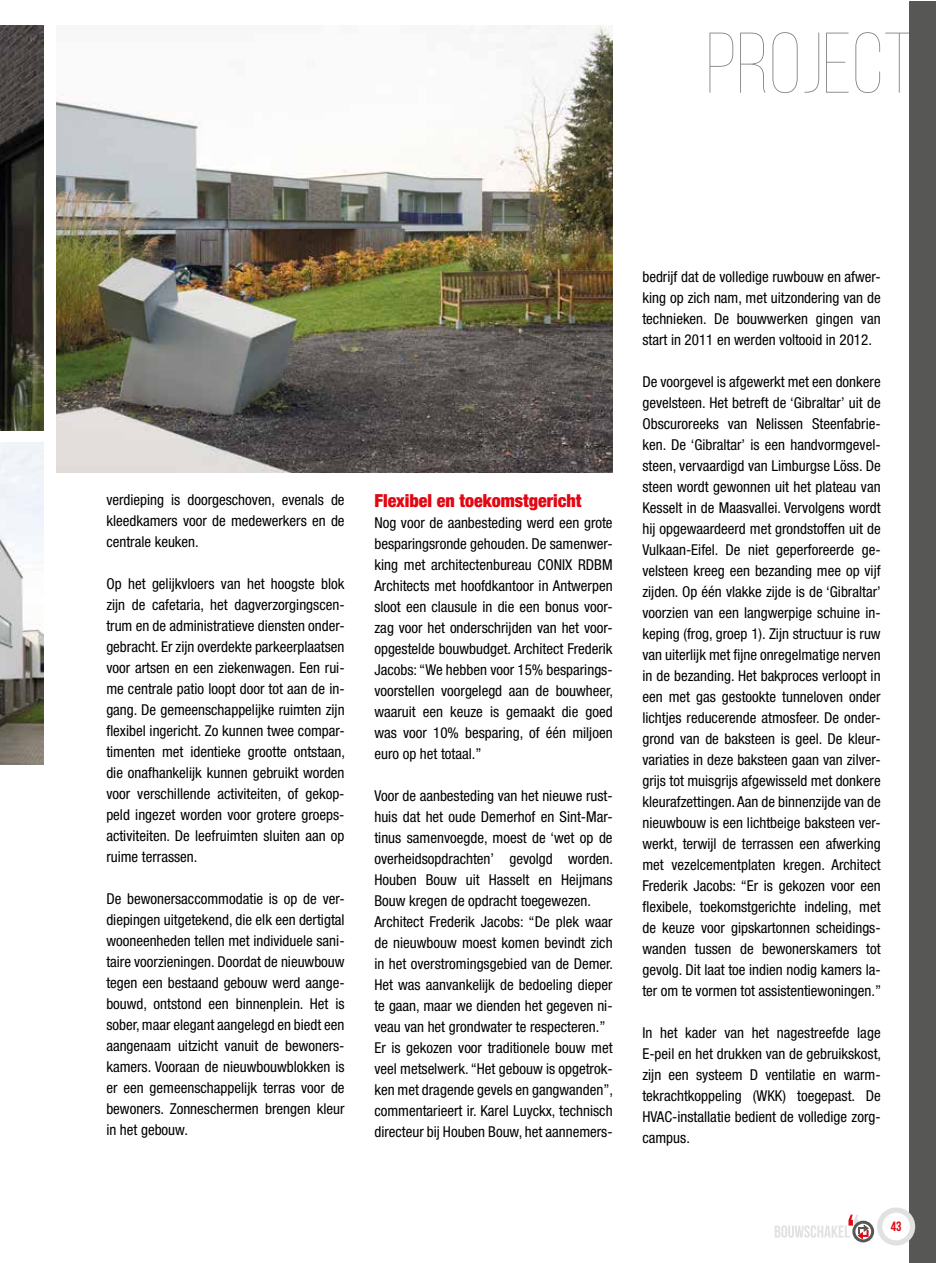
<style>
.page{position:relative;width:936px;height:1263px;background:#fff}
.page>*{position:absolute;margin:0;border:0;box-sizing:border-box;transform-origin:0 0}
.t1{font:100 85.65px "Bebas Neue";color:#7e7e7d}
.t2{font:900 condensed 18px "Helvetica Neue LT Std";color:#e30613}
.t3{font:condensed 15px/21px "Helvetica Neue LT Std";color:#000;text-align:justify}
.t4{font:700 13.5px "Bebas Neue";color:#e30613}
</style>
<div class="page">
<img style="left:0;top:26px;width:44px;height:405px">
<img style="left:0;top:443px;width:44px;height:321px">
<img style="left:57px;top:26px;width:555px;height:447px">
<div style="left:909px;top:1px;width:25px;height:1262px;background:#575756"></div>
<div style="left:877px;top:1207px;width:38px;height:38px;border:5px solid #e1e1e1;border-radius:50%"></div>
<div style="left:852px;top:1221px;width:22px;height:21px;border:3px solid #575756;border-radius:50%"></div>
<svg style="left:775px;top:1214px;width:94px;height:25px"></svg>
<h1 class="t1" style="left:706px;top:18px;width:210px">PROJECT</h1>
<p class="t3" style="left:106px;top:489px;width:240px">verdieping is doorgeschoven, evenals de kleedkamers voor de medewerkers en de centrale keuken.</p>
<p class="t3" style="left:106px;top:573px;width:240px">Op het gelijkvloers van het hoogste blok zijn de cafetaria, het dagverzorgingscen&shy;trum en de administratieve diensten onder&shy;gebracht. Er zijn overdekte parkeerplaatsen voor artsen en een ziekenwagen. Een rui&shy;me centrale patio loopt door tot aan de in&shy;gang. De gemeenschappelijke ruimten zijn flexibel ingericht. Zo kunnen twee compar&shy;timenten met identieke grootte ontstaan, die onafhankelijk kunnen gebruikt worden voor verschillende activiteiten, of gekop&shy;peld ingezet worden voor grotere groeps&shy;activiteiten. De leefruimten sluiten aan op ruime terrassen.</p>
<p class="t3" style="left:106px;top:888px;width:240px">De bewonersaccommodatie is op de ver&shy;diepingen uitgetekend, die elk een dertigtal wooneenheden tellen met individuele sani&shy;taire voorzieningen. Doordat de nieuwbouw tegen een bestaand gebouw werd aange&shy;bouwd, ontstond een binnenplein. Het is sober, maar elegant aangelegd en biedt een aangenaam uitzicht vanuit de bewoners&shy;kamers. Vooraan de nieuwbouwblokken is er een gemeenschappelijk terras voor de bewoners. Zonneschermen brengen kleur in het gebouw.</p>
<p class="t2" style="left:374px;top:489px;width:209px">Flexibel en toekomstgericht</p>
<p class="t3" style="left:374px;top:512px;width:240px">Nog voor de aanbesteding werd een grote besparingsronde gehouden. De samenwer&shy;king met architectenbureau CONIX RDBM Architects met hoofdkantoor in Antwerpen sloot een clausule in die een bonus voor&shy;zag voor het onderschrijden van het voor&shy;opgestelde bouwbudget. Architect Frederik Jacobs: “We hebben voor 15% besparings&shy;voorstellen voorgelegd aan de bouwheer, waaruit een keuze is gemaakt die goed was voor 10% besparing, of één miljoen euro op het totaal.”</p>
<p class="t3" style="left:374px;top:785px;width:240px;text-align:left">Voor de aanbesteding van het nieuwe rust&shy;huis dat het oude Demerhof en Sint-Mar&shy;tinus samenvoegde, moest de ‘wet op de overheidsopdrachten’ gevolgd worden.<br>Houben Bouw uit Hasselt en Heijmans Bouw kregen de opdracht toegewezen.<br>Architect Frederik Jacobs: “De plek waar de nieuwbouw moest komen bevindt zich in het overstromingsgebied van de Demer.<br>Het was aanvankelijk de bedoeling dieper te gaan, maar we dienden het gegeven ni&shy;veau van het grondwater te respecteren.” Er is gekozen voor traditionele bouw met veel metselwerk. “Het gebouw is opgetrok&shy;ken met dragende gevels en gangwanden”, commentarieert ir. Karel Luyckx, technisch directeur bij Houben Bouw, het aannemers-</p>
<p class="t3" style="left:642px;top:266px;width:240px">bedrijf dat de volledige ruwbouw en afwer&shy;king op zich nam, met uitzondering van de technieken. De bouwwerken gingen van start in 2011 en werden voltooid in 2012.</p>
<p class="t3" style="left:642px;top:371px;width:240px">De voorgevel is afgewerkt met een donkere gevelsteen. Het betreft de ‘Gibraltar’ uit de Obscuroreeks van Nelissen Steenfabrie&shy;ken. De ‘Gibraltar’ is een handvormgevel&shy;steen, vervaardigd van Limburgse Löss. De steen wordt gewonnen uit het plateau van Kesselt in de Maasvallei. Vervolgens wordt hij opgewaardeerd met grondstoffen uit de Vulkaan-Eifel. De niet geperforeerde ge&shy;velsteen kreeg een bezanding mee op vijf zijden. Op één vlakke zijde is de ‘Gibraltar’ voorzien van een langwerpige schuine in&shy;keping (frog, groep 1). Zijn structuur is ruw van uiterlijk met fijne onregelmatige nerven in de bezanding. Het bakproces verloopt in een met gas gestookte tunneloven onder lichtjes reducerende atmosfeer. De onder&shy;grond van de baksteen is geel. De kleur&shy;variaties in deze baksteen gaan van zilver&shy;grijs tot muisgrijs afgewisseld met donkere kleurafzettingen. Aan de binnenzijde van de nieuwbouw is een lichtbeige baksteen ver&shy;werkt, terwijl de terrassen een afwerking met vezelcementplaten kregen. Architect Frederik Jacobs: “Er is gekozen voor een flexibele, toekomstgerichte indeling, met de keuze voor gipskartonnen scheidings&shy;wanden tussen de bewonerskamers tot gevolg. Dit laat toe indien nodig kamers la&shy;ter om te vormen tot assistentiewoningen.”</p>
<p class="t3" style="left:642px;top:1022px;width:240px">In het kader van het nagestreefde lage E-peil en het drukken van de gebruikskost, zijn een systeem D ventilatie en warm&shy;tekrachtkoppeling (WKK) toegepast. De HVAC-installatie bedient de volledige zorg&shy;campus.</p>
<p class="t4" style="left:890px;top:1219px;width:12px">43</p>
</div>
